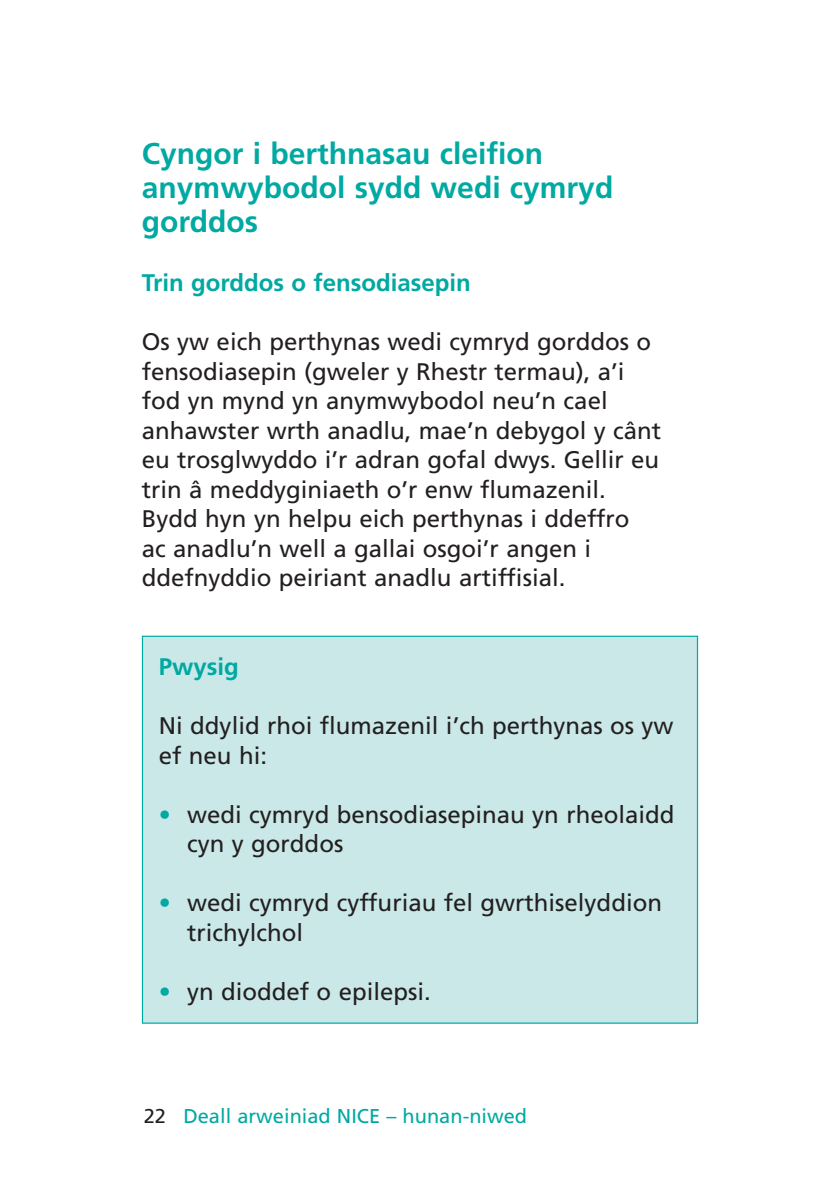
<style>
.page{position:relative;width:840px;height:1191px;background:#fff}
.page>*{position:absolute;margin:0;border:0;box-sizing:border-box;transform-origin:0 0}
.t1{font:700 30px/34px "Frutiger";color:#00a9a2}
.t2{font:24px/29.6px "Frutiger";color:#231f20}
.t3{font:700 24px "Frutiger";color:#00a9a2}
.t4{font:20px "Frutiger";color:#00a9a2}
.s1{color:#00a9a2}
.s2{color:#231f20}
</style>
<div class="page">
<div style="left:142px;top:636px;width:555px;height:387px;background:#c9e8e7"></div>
<p class="t1" style="left:142px;top:139px;width:472px">Cyngor i berthnasau cleifion anymwybodol sydd wedi cymryd gorddos</p>
<p class="t3" style="left:142px;top:273px;width:330px">Trin gorddos o fensodiasepin</p>
<p class="t2" style="left:142px;top:329px;width:520px">Os yw eich perthynas wedi cymryd gorddos o fensodiasepin (gweler y Rhestr termau), a’i fod yn mynd yn anymwybodol neu’n cael anhawster wrth anadlu, mae’n debygol y cânt eu trosglwyddo i’r adran gofal dwys. Gellir eu trin â meddyginiaeth o’r enw flumazenil.<br>Bydd hyn yn helpu eich perthynas i ddeffro<br>ac anadlu’n well a gallai osgoi’r angen i ddefnyddio peiriant anadlu artiffisial.</p>
<p class="t3" style="left:159px;top:657px;width:82px">Pwysig</p>
<p class="t2" style="left:159px;top:712px;width:516px">Ni ddylid rhoi flumazenil i’ch perthynas os yw ef neu hi:</p>
<p class="t2" style="left:187px;top:801px;width:488px;text-indent:-28px"><span class="s1">•</span> wedi cymryd bensodiasepinau yn rheolaidd cyn y gorddos</p>
<p class="t2" style="left:187px;top:889px;width:476px;text-indent:-28px"><span class="s1">•</span> wedi cymryd cyffuriau fel gwrthiselyddion trichylchol</p>
<p class="t2" style="left:159px;top:978px;width:273px"><span class="s1">•</span> yn dioddef o epilepsi.</p>
<p class="t4" style="left:144px;top:1108px;width:384px"><span class="s2">22</span> Deall arweiniad NICE – hunan-niwed</p>
</div>
